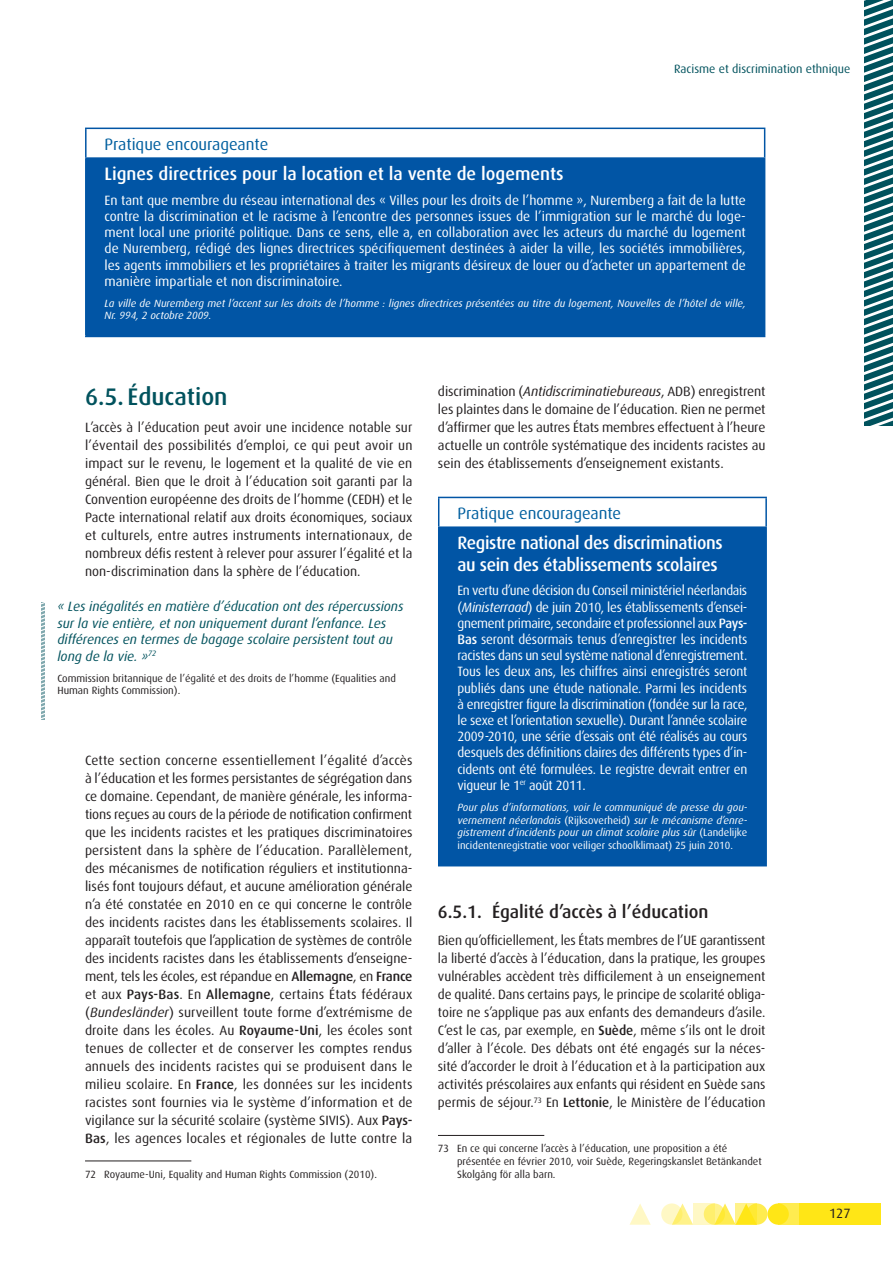
<style>
.page{position:relative;width:893px;height:1263px;background:#fff}
.page>*{position:absolute;margin:0;border:0;box-sizing:border-box;transform-origin:0 0}
.t1{font:500 24px "Dax";color:#00525d}
.t2{font:500 18px/21.6px "Dax";letter-spacing:-.02em;color:#fff}
.t3{font:500 18px "Dax";color:#fff}
.t4{font:500 18px "Dax";color:#231f20}
.t5{font:16.5px "Dax";color:#005f9f}
.t6{font:13.5px/18px "Dax";color:#231f20;text-align:justify}
.t7{font:13.5px/16.2px "Dax";letter-spacing:-.015em;color:#fff;text-align:justify}
.t8{font:italic 13.5px/16.5px "Dax";color:#00525d}
.t9{font:12px "Dax";color:#00525d}
.t10{font:italic 10.5px/12.6px "Dax";color:#fff}
.t11{font:10.5px/12.8px "Dax";color:#231f20}
.s1{font-weight:500}
.s2{font-style:italic}
.s3{font-style:normal}
</style>
<div class="page">
<div style="left:746px;top:1203px;width:21px;height:22px;background:#ffec50;border-radius:50%"></div>
<div style="left:778px;top:1203px;width:21px;height:22px;background:#ffec50"></div>
<div style="left:799px;top:1203px;width:81px;height:22px;background:#ffe616"></div>
<svg style="left:675px;top:1203px;width:18px;height:22px"></svg>
<svg style="left:629px;top:1204px;width:22px;height:21px"></svg>
<div style="left:767px;top:1203px;width:22px;height:22px;background:#ffe616;border-radius:50%"></div>
<svg style="left:718px;top:1203px;width:18px;height:22px"></svg>
<svg style="left:704px;top:1203px;width:21px;height:22px"></svg>
<svg style="left:661px;top:1203px;width:21px;height:22px"></svg>
<svg style="left:736px;top:1203px;width:21px;height:22px"></svg>
<svg style="left:693px;top:1203px;width:21px;height:22px"></svg>
<svg style="left:864px;top:0;width:29px;height:425px"></svg>
<hr style="left:438px;top:1135px;width:106px;height:1px;background:#231f20">
<hr style="left:85px;top:1160px;width:106px;height:1px;background:#231f20">
<div style="left:86px;top:158px;width:679px;height:178px;background:#0155a5"></div>
<hr style="left:85px;top:159px;width:2px;height:177px;background:#0155a5">
<hr style="left:85px;top:336px;width:680px;height:1px;background:#0155a5">
<hr style="left:85px;top:128px;width:680px;height:1px;background:#0155a5">
<hr style="left:85px;top:129px;width:2px;height:28px;background:#0155a5">
<svg style="left:764px;top:129px;width:1px;height:28px"></svg>
<hr style="left:85px;top:157px;width:680px;height:2px;background:#0155a5">
<svg style="left:42px;top:602px;width:3px;height:117px"></svg>
<div style="left:439px;top:527px;width:327px;height:339px;background:#0155a5"></div>
<hr style="left:438px;top:528px;width:1px;height:337px;background:#0155a5">
<hr style="left:765px;top:528px;width:2px;height:337px;background:#0155a5">
<hr style="left:438px;top:865px;width:329px;height:1px;background:#0155a5">
<hr style="left:438px;top:497px;width:329px;height:1px;background:#0155a5">
<svg style="left:438px;top:498px;width:1px;height:28px"></svg>
<hr style="left:765px;top:498px;width:2px;height:28px;background:#0155a5">
<hr style="left:438px;top:526px;width:329px;height:2px;background:#0155a5">
<p class="t9" style="left:674px;top:62px;width:178px">Racisme et discrimination ethnique</p>
<p class="t5" style="left:105px;top:135px;width:165px">Pratique encourageante</p>
<h2 class="t3" style="left:105px;top:164px;width:461px">Lignes directrices pour la location et la vente de logements</h2>
<p class="t7" style="left:105px;top:192px;width:643px">En tant que membre du réseau international des « Villes pour les droits de l’homme », Nuremberg a fait de la lutte contre la discrimination et le racisme à l’encontre des personnes issues de l’immigration sur le marché du loge&shy;ment local une priorité politique. Dans ce sens, elle a, en collaboration avec les acteurs du marché du logement de Nuremberg, rédigé des lignes directrices spécifiquement destinées à aider la ville, les sociétés immobilières, les agents immobiliers et les propriétaires à traiter les migrants désireux de louer ou d’acheter un appartement de manière impartiale et non discriminatoire.</p>
<p class="t10" style="left:105px;top:297px;width:643px">La ville de Nuremberg met l’accent sur les droits de l’homme : lignes directrices présentées au titre du logement, Nouvelles de l’hôtel de ville,<br>Nr. 994, 2 octobre 2009.</p>
<h1 class="t1" style="left:85px;top:383px;width:144px">6.5. Éducation</h1>
<p class="t6" style="left:85px;top:418px;width:329px">L’accès à l’éducation peut avoir une incidence notable sur l’éventail des possibilités d’emploi, ce qui peut avoir un impact sur le revenu, le logement et la qualité de vie en général. Bien que le droit à l’éducation soit garanti par la Convention européenne des droits de l’homme (CEDH) et le Pacte international relatif aux droits économiques, sociaux et culturels, entre autres instruments internationaux, de nombreux défis restent à relever pour assurer l’égalité et la non-discrimination dans la sphère de l’éducation.<sup>72</sup></p>
<p class="t8" style="left:57px;top:598px;width:348px">« Les inégalités en matière d’éducation ont des répercussions sur la vie entière, et non uniquement durant l’enfance. Les différences en termes de bagage scolaire persistent tout au long de la vie. »<sup>72</sup></p>
<p class="t11" style="left:57px;top:672px;width:340px">Commission britannique de l’égalité et des droits de l’homme (Equalities and<br>Human Rights Commission).</p>
<p class="t6" style="left:85px;top:751px;width:329px">Cette section concerne essentiellement l’égalité d’accès à l’éducation et les formes persistantes de ségrégation dans ce domaine. Cependant, de manière générale, les informa&shy;tions reçues au cours de la période de notification confirment que les incidents racistes et les pratiques discriminatoires persistent dans la sphère de l’éducation. Parallèlement, des mécanismes de notification réguliers et institutionna&shy;lisés font toujours défaut, et aucune amélioration générale n’a été constatée en 2010 en ce qui concerne le contrôle des incidents racistes dans les établissements scolaires. Il apparaît toutefois que l’application de systèmes de contrôle des incidents racistes dans les établissements d’enseigne&shy;ment, tels les écoles, est répandue en <span class="s1">Allemagne</span>, en <span class="s1">France </span>et aux <span class="s1">Pays-Bas</span>. En <span class="s1">Allemagne</span>, certains États fédéraux (<span class="s2">Bundesländer</span>) surveillent toute forme d’extrémisme de droite dans les écoles. Au <span class="s1">Royaume-Uni</span>, les écoles sont tenues de collecter et de conserver les comptes rendus annuels des incidents racistes qui se produisent dans le milieu scolaire. En <span class="s1">France</span>, les données sur les incidents racistes sont fournies via le système d’information et de vigilance sur la sécurité scolaire (système SIVIS). Aux <span class="s1">Pays-Bas</span>, les agences locales et régionales de lutte contre la</p>
<p class="t11" style="left:85px;top:1168px;width:293px">72 Royaume-Uni, Equality and Human Rights Commission (2010).</p>
<p class="t6" style="left:438px;top:382px;width:329px">discrimination (<span class="s2">Antidiscriminatiebureaus</span>, ADB) enregistrent les plaintes dans le domaine de l’éducation. Rien ne permet d’affirmer que les autres États membres effectuent à l’heure actuelle un contrôle systématique des incidents racistes au sein des établissements d’enseignement existants.</p>
<p class="t5" style="left:457px;top:504px;width:165px">Pratique encourageante</p>
<h2 class="t2" style="left:457px;top:532px;width:267px">Registre national des discriminations au sein des établissements scolaires</h2>
<p class="t7" style="left:457px;top:583px;width:292px">En vertu d’une décision du Conseil ministériel néerlandais (<span class="s2">Ministerraad</span>) de juin 2010, les établissements d’ensei&shy;gnement primaire, secondaire et professionnel aux <span class="s1">Pays-Bas</span> seront désormais tenus d’enregistrer les incidents racistes dans un seul système national d’enregistrement.<br>Tous les deux ans, les chiffres ainsi enregistrés seront publiés dans une étude nationale. Parmi les incidents à enregistrer figure la discrimination (fondée sur la race, le sexe et l’orientation sexuelle). Durant l’année scolaire 2009-2010, une série d’essais ont été réalisés au cours desquels des définitions claires des différents types d’in&shy;cidents ont été formulées. Le registre devrait entrer en vigueur le 1<sup>er</sup> août 2011.</p>
<p class="t10" style="left:457px;top:801px;width:291px;text-align:justify">Pour plus d’informations, voir le communiqué de presse du gou&shy;vernement néerlandais <span class="s3">(Rijksoverheid)</span> sur le mécanisme d’enre&shy;gistrement d’incidents pour un climat scolaire plus sûr <span class="s3">(Landelijke incidentenregistratie voor veiliger schoolklimaat) 25 juin 2010.</span></p>
<h2 class="t4" style="left:438px;top:902px;width:272px">6.5.1. Égalité d’accès à l’éducation</h2>
<p class="t6" style="left:438px;top:931px;width:329px">Bien qu’officiellement, les États membres de l’UE garantissent la liberté d’accès à l’éducation, dans la pratique, les groupes vulnérables accèdent très difficilement à un enseignement de qualité. Dans certains pays, le principe de scolarité obliga&shy;toire ne s’applique pas aux enfants des demandeurs d’asile.<br>C’est le cas, par exemple, en <span class="s1">Suède</span>, même s’ils ont le droit d’aller à l’école. Des débats ont été engagés sur la néces&shy;sité d’accorder le droit à l’éducation et à la participation aux activités préscolaires aux enfants qui résident en Suède sans permis de séjour.<sup>73</sup> En <span class="s1">Lettonie</span>, le Ministère de l’éducation</p>
<p class="t11" style="left:457px;top:1142px;width:306px;text-indent:-19px">73 En ce qui concerne l’accès à l’éducation, une proposition a été présentée en février 2010, voir Suède, Regeringskanslet Betänkandet<br>Skolgång för alla barn.</p>
<p class="t6" style="left:829px;top:1205px;width:23px">127</p>
</div>
